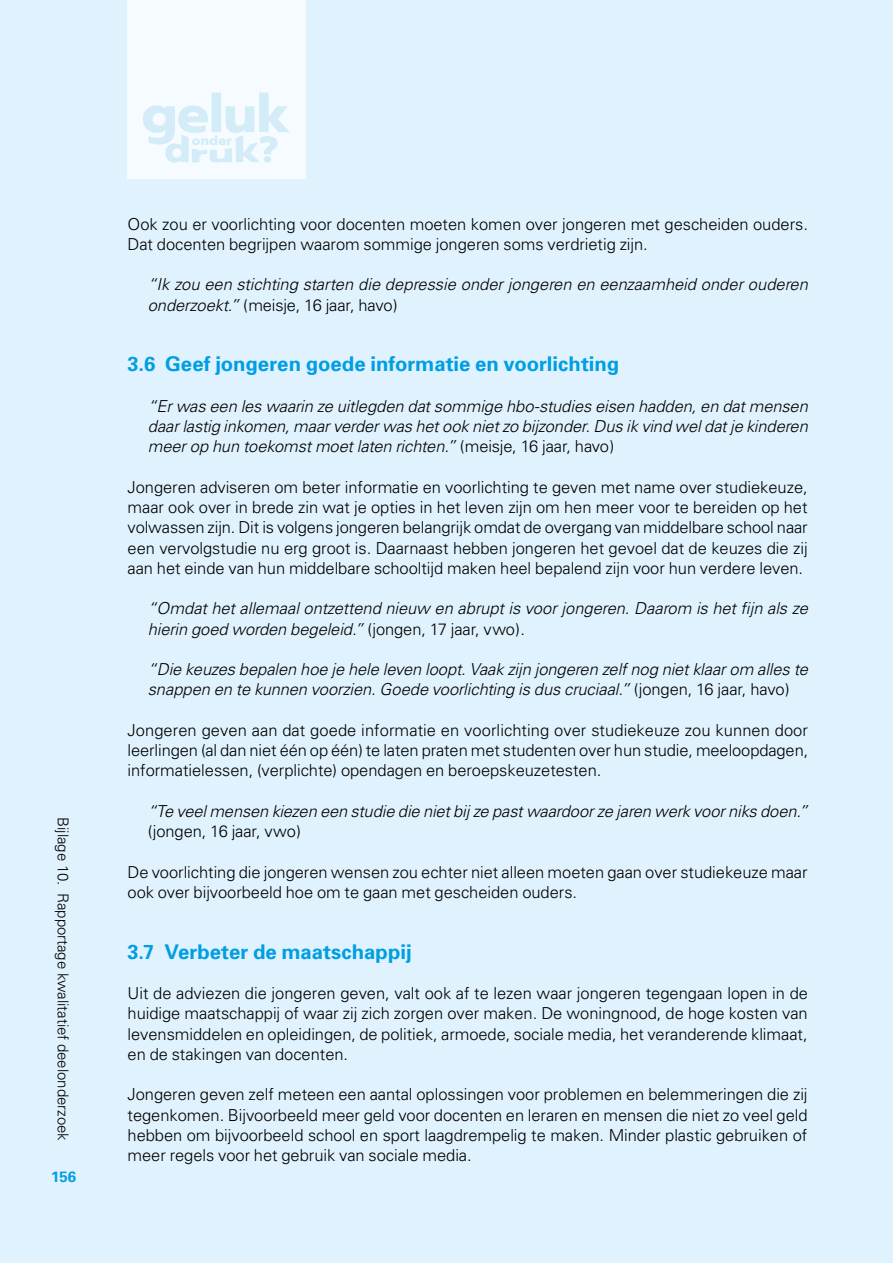
<style>
.page{position:relative;width:893px;height:1263px;background:#dff2fd}
.page>*{position:absolute;margin:0;border:0;box-sizing:border-box;transform-origin:0 0}
.t1{font:700 20.25px "Univers";color:#009ee3}
.t2{font:300 16.5px/20.2px "Univers";letter-spacing:-.005em;color:#000;text-align:justify}
.t3{font:italic 300 16.5px/20.2px "Univers";letter-spacing:-.005em;color:#000}
.t4{font:300 15px "Univers";letter-spacing:-.005em;color:#000}
.t5{font:700 15px "Univers";color:#009ee3}
.s1{font-style:normal}
</style>
<div class="page">
<div style="left:127px;top:0;width:178px;height:179px;background:#f5fbfe"></div>
<svg style="left:143px;top:92px;width:146px;height:71px"></svg>
<p class="t4" style="left:72px;top:817px;width:325px;rotate:90deg">Bijlage 10. Rapportage kwalitatief deelonderzoek</p>
<p class="t5" style="left:51px;top:1167px;width:26px">156</p>
<p class="t2" style="left:128px;top:214px;width:682px">Ook zou er voorlichting voor docenten moeten komen over jongeren met gescheiden ouders.<br>Dat docenten begrijpen waarom sommige jongeren soms verdrietig zijn.</p>
<p class="t3" style="left:148px;top:274px;width:662px">“Ik zou een stichting starten die depressie onder jongeren en eenzaamheid onder ouderen onderzoekt.” <span class="s1">(meisje, 16 jaar, havo)</span></p>
<p class="t1" style="left:128px;top:352px;width:493px">3.6 Geef jongeren goede informatie en voorlichting</p>
<p class="t3" style="left:148px;top:396px;width:662px;text-align:justify">“Er was een les waarin ze uitlegden dat sommige hbo-studies eisen hadden, en dat mensen daar lastig inkomen, maar verder was het ook niet zo bijzonder. Dus ik vind wel dat je kinderen meer op hun toekomst moet laten richten.” <span class="s1">(meisje, 16 jaar, havo)</span></p>
<p class="t2" style="left:128px;top:477px;width:682px">Jongeren adviseren om beter informatie en voorlichting te geven met name over studiekeuze, maar ook over in brede zin wat je opties in het leven zijn om hen meer voor te bereiden op het volwassen zijn. Dit is volgens jongeren belangrijk omdat de overgang van middelbare school naar een vervolgstudie nu erg groot is. Daarnaast hebben jongeren het gevoel dat de keuzes die zij aan het einde van hun middelbare schooltijd maken heel bepalend zijn voor hun verdere leven.</p>
<p class="t3" style="left:148px;top:598px;width:662px">“Omdat het allemaal ontzettend nieuw en abrupt is voor jongeren. Daarom is het fijn als ze hierin goed worden begeleid.” <span class="s1">(jongen, 17 jaar, vwo).</span></p>
<p class="t3" style="left:148px;top:659px;width:662px">“Die keuzes bepalen hoe je hele leven loopt. Vaak zijn jongeren zelf nog niet klaar om alles te snappen en te kunnen voorzien. Goede voorlichting is dus cruciaal.” <span class="s1">(jongen, 16 jaar, havo)</span></p>
<p class="t2" style="left:128px;top:720px;width:682px">Jongeren geven aan dat goede informatie en voorlichting over studiekeuze zou kunnen door leerlingen (al dan niet één op één) te laten praten met studenten over hun studie, meeloopdagen, informatielessen, (verplichte) opendagen en beroepskeuzetesten.</p>
<p class="t3" style="left:148px;top:801px;width:662px">“Te veel mensen kiezen een studie die niet bij ze past waardoor ze jaren werk voor niks doen.”</p>
<p class="t2" style="left:148px;top:821px;width:155px">(jongen, 16 jaar, vwo)</p>
<p class="t2" style="left:128px;top:862px;width:682px">De voorlichting die jongeren wensen zou echter niet alleen moeten gaan over studiekeuze maar ook over bijvoorbeeld hoe om te gaan met gescheiden ouders.</p>
<p class="t1" style="left:128px;top:939px;width:286px">3.7 Verbeter de maatschappij</p>
<p class="t2" style="left:128px;top:983px;width:682px">Uit de adviezen die jongeren geven, valt ook af te lezen waar jongeren tegengaan lopen in de huidige maatschappij of waar zij zich zorgen over maken. De woningnood, de hoge kosten van levensmiddelen en opleidingen, de politiek, armoede, sociale media, het veranderende klimaat, en de stakingen van docenten.</p>
<p class="t2" style="left:128px;top:1084px;width:682px">Jongeren geven zelf meteen een aantal oplossingen voor problemen en belemmeringen die zij tegenkomen. Bijvoorbeeld meer geld voor docenten en leraren en mensen die niet zo veel geld hebben om bijvoorbeeld school en sport laagdrempelig te maken. Minder plastic gebruiken of meer regels voor het gebruik van sociale media.</p>
</div>
